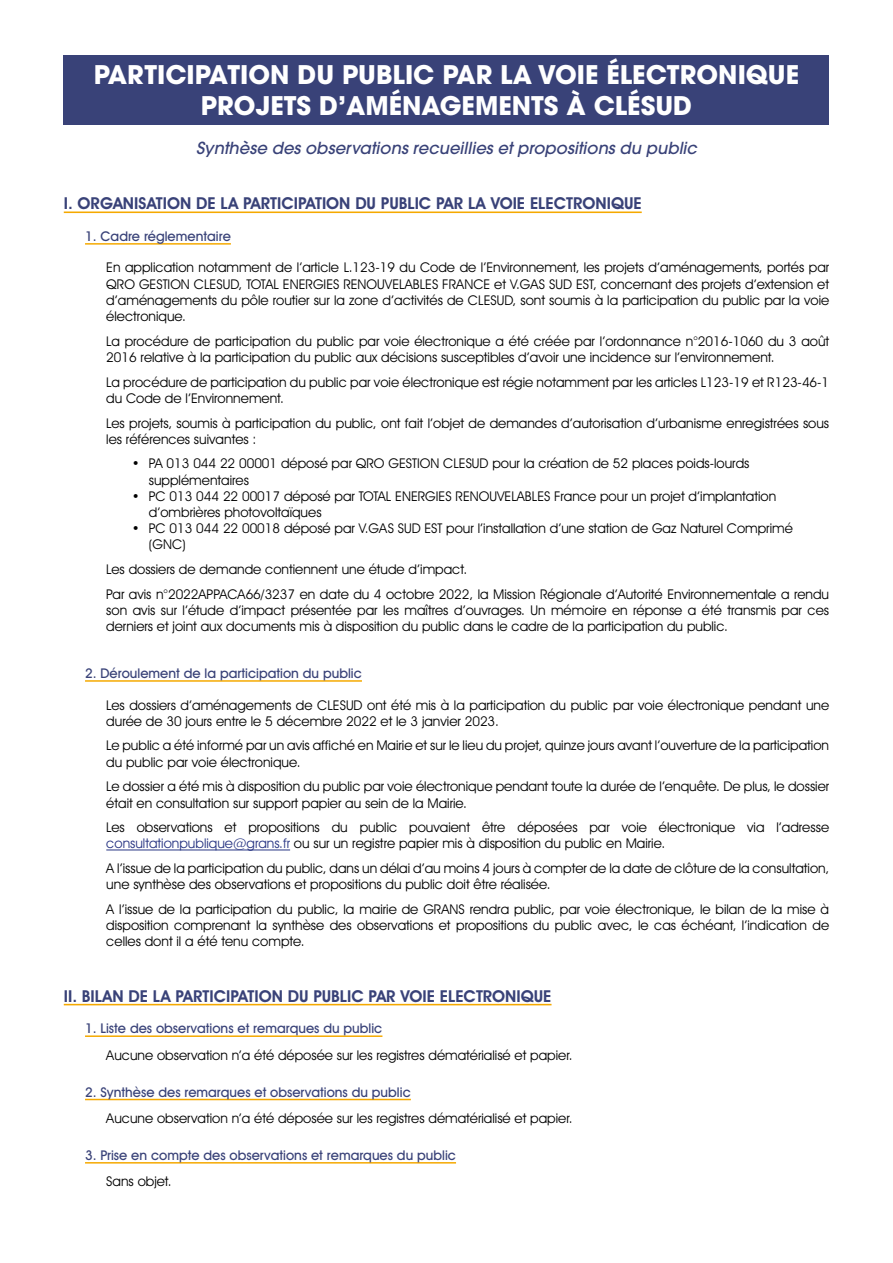
<style>
.page{position:relative;width:893px;height:1263px;background:#fff}
.page>*{position:absolute;margin:0;border:0;box-sizing:border-box;transform-origin:0 0}
.t1{font:700 25.5px/30.6px "Avant Garde";color:#fff;text-align:center}
.t2{font:600 16.5px "Avant Garde IT Cby BT";color:#394278}
.t3{font:italic 500 16.5px "Avant Garde";color:#394278}
.t4{font:13.5px/16.2px "Avant Garde IT Cby BT";color:#000}
.t5{font:500 13.5px "Avant Garde IT Cby BT";color:#394278}
.s1{color:#283583}
</style>
<div class="page">
<div style="left:64px;top:55px;width:765px;height:39px;background:#394278"></div>
<div style="left:64px;top:86px;width:765px;height:38px;background:#394278"></div>
<hr style="left:64px;top:211px;width:578px;height:2px;background:#f5a900">
<hr style="left:64px;top:1004px;width:487px;height:1px;background:#f5a900">
<hr style="left:85px;top:243px;width:146px;height:2px;background:#f5a900">
<hr style="left:85px;top:1035px;width:297px;height:2px;background:#f5a900">
<hr style="left:85px;top:1099px;width:326px;height:1px;background:#f5a900">
<hr style="left:85px;top:1162px;width:371px;height:1px;background:#f5a900">
<hr style="left:85px;top:680px;width:277px;height:2px;background:#f5a900">
<hr style="left:106px;top:850px;width:184px;height:1px;background:#283583">
<h1 class="t1" style="left:94px;top:59px;width:707px">PARTICIPATION DU PUBLIC PAR LA VOIE ÉLECTRONIQUE<br>PROJETS D’AMÉNAGEMENTS À CLÉSUD</h1>
<p class="t3" style="left:196px;top:138px;width:502px">Synthèse des observations recueillies et propositions du public</p>
<p class="t2" style="left:64px;top:193px;width:579px">I. ORGANISATION DE LA PARTICIPATION DU PUBLIC PAR LA VOIE ELECTRONIQUE</p>
<p class="t5" style="left:85px;top:228px;width:147px">1. Cadre réglementaire</p>
<p class="t4" style="left:106px;top:259px;width:724px;text-align:justify">En application notamment de l’article L.123-19 du Code de l’Environnement, les projets d’aménagements, portés par QRO GESTION CLESUD, TOTAL ENERGIES RENOUVELABLES FRANCE et V.GAS SUD EST, concernant des projets d’extension et d’aménagements du pôle routier sur la zone d’activités de CLESUD, sont soumis à la participation du public par la voie électronique.</p>
<p class="t4" style="left:106px;top:333px;width:724px">La procédure de participation du public par voie électronique a été créée par l’ordonnance n°2016-1060 du 3 août<br>2016 relative à la participation du public aux décisions susceptibles d’avoir une incidence sur l’environnement.</p>
<p class="t4" style="left:106px;top:374px;width:724px">La procédure de participation du public par voie électronique est régie notamment par les articles L123-19 et R123-46-1 du Code de l’Environnement.</p>
<p class="t4" style="left:106px;top:415px;width:724px">Les projets, soumis à participation du public, ont fait l’objet de demandes d’autorisation d’urbanisme enregistrées sous les références suivantes :</p>
<p class="t4" style="left:149px;top:455px;width:602px;text-indent:-17px">• PA 013 044 22 00001 déposé par QRO GESTION CLESUD pour la création de 52 places poids-lourds supplémentaires</p>
<p class="t4" style="left:149px;top:488px;width:629px;text-indent:-17px">• PC 013 044 22 00017 déposé par TOTAL ENERGIES RENOUVELABLES France pour un projet d’implantation d’ombrières photovoltaïques</p>
<p class="t4" style="left:149px;top:520px;width:645px;text-indent:-17px">• PC 013 044 22 00018 déposé par V.GAS SUD EST pour l’installation d’une station de Gaz Naturel Comprimé (GNC)</p>
<p class="t4" style="left:106px;top:557px;width:724px;line-height:24.8px">Les dossiers de demande contiennent une étude d’impact.<br>Par avis n°2022APPACA66/3237 en date du 4 octobre 2022, la Mission Régionale d’Autorité Environnementale a rendu</p>
<p class="t4" style="left:106px;top:602px;width:724px">son avis sur l’étude d’impact présentée par les maîtres d’ouvrages. Un mémoire en réponse a été transmis par ces derniers et joint aux documents mis à disposition du public dans le cadre de la participation du public.</p>
<p class="t5" style="left:85px;top:665px;width:278px">2. Déroulement de la participation du public</p>
<p class="t4" style="left:106px;top:696px;width:724px">Les dossiers d’aménagements de CLESUD ont été mis à la participation du public par voie électronique pendant une durée de 30 jours entre le 5 décembre 2022 et le 3 janvier 2023.</p>
<p class="t4" style="left:106px;top:737px;width:724px">Le public a été informé par un avis affiché en Mairie et sur le lieu du projet, quinze jours avant l’ouverture de la participation du public par voie électronique.</p>
<p class="t4" style="left:106px;top:778px;width:724px">Le dossier a été mis à disposition du public par voie électronique pendant toute la durée de l’enquête. De plus, le dossier était en consultation sur support papier au sein de la Mairie.</p>
<p class="t4" style="left:106px;top:819px;width:724px">Les observations et propositions du public pouvaient être déposées par voie électronique via l’adresse <span class="s1">consultationpublique@grans.fr</span> ou sur un registre papier mis à disposition du public en Mairie.</p>
<p class="t4" style="left:106px;top:860px;width:724px">A l’issue de la participation du public, dans un délai d’au moins 4 jours à compter de la date de clôture de la consultation, une synthèse des observations et propositions du public doit être réalisée.</p>
<p class="t4" style="left:106px;top:901px;width:724px;text-align:justify">A l’issue de la participation du public, la mairie de GRANS rendra public, par voie électronique, le bilan de la mise à disposition comprenant la synthèse des observations et propositions du public avec, le cas échéant, l’indication de celles dont il a été tenu compte.</p>
<p class="t2" style="left:64px;top:986px;width:489px">II. BILAN DE LA PARTICIPATION DU PUBLIC PAR VOIE ELECTRONIQUE</p>
<p class="t5" style="left:85px;top:1020px;width:299px">1. Liste des observations et remarques du public</p>
<p class="t4" style="left:106px;top:1046px;width:468px">Aucune observation n’a été déposée sur les registres dématérialisé et papier.</p>
<p class="t5" style="left:85px;top:1083px;width:327px">2. Synthèse des remarques et observations du public</p>
<p class="t4" style="left:106px;top:1110px;width:468px">Aucune observation n’a été déposée sur les registres dématérialisé et papier.</p>
<p class="t5" style="left:85px;top:1147px;width:372px">3. Prise en compte des observations et remarques du public</p>
<p class="t4" style="left:106px;top:1173px;width:67px">Sans objet.</p>
</div>
